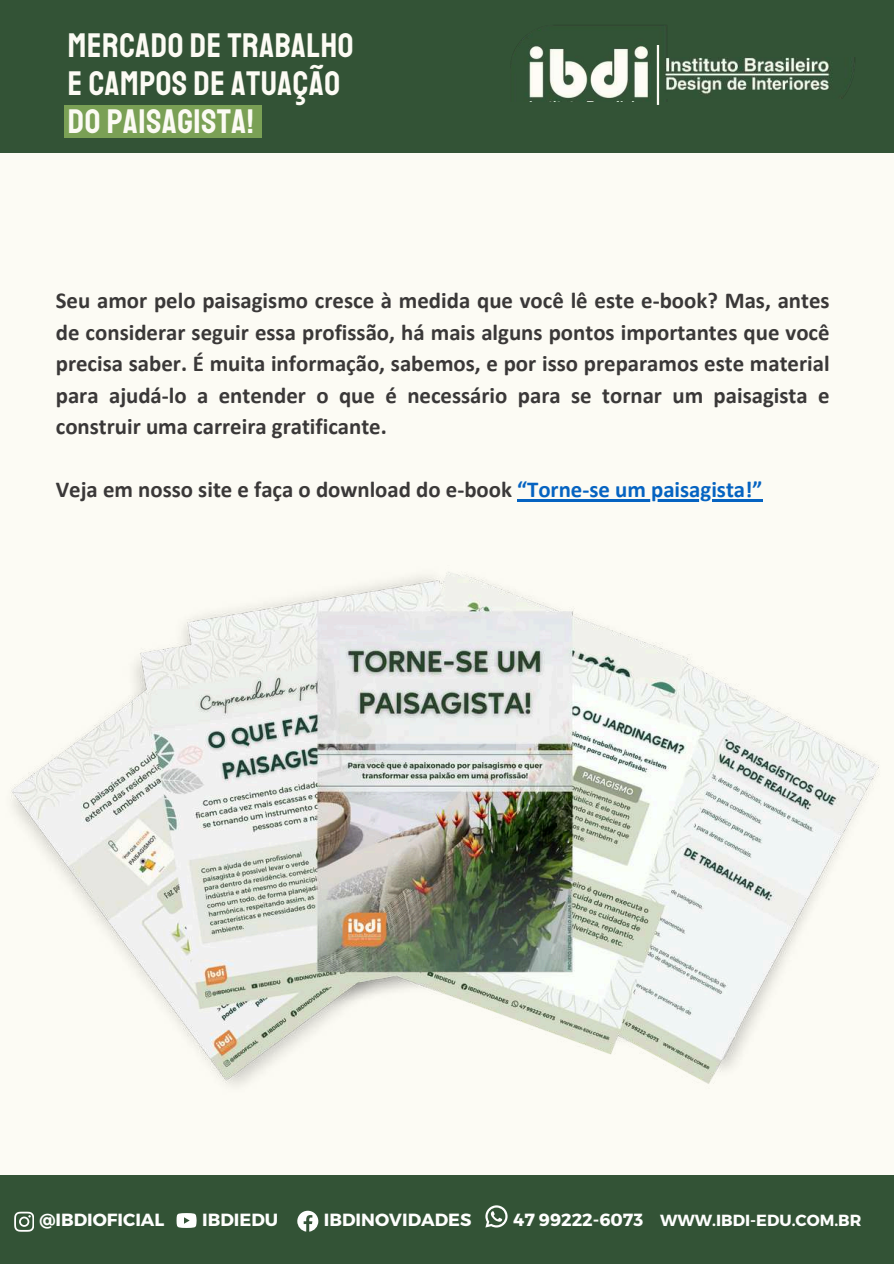
<style>
.page{position:relative;width:894px;height:1264px;background:#fff}
.page>*{position:absolute;margin:0;border:0;box-sizing:border-box;transform-origin:0 0}
.t1{font:34.5px/38px "Staatliches";letter-spacing:.02em;color:#fcfbf4}
.t2{font:700 22.8px/31.5px "Calibri";color:#3a3838;text-align:justify}
.t3{font:700 17.55px "Montserrat";color:#fefefd}
.t4{font:700 16.05px "Montserrat";color:#fefefd}
.s1{color:#0563c1}
.s2{font-size:17.55px}
</style>
<div class="page">
<div style="left:0;top:0;width:893px;height:1263px;background:#fcfbf4"></div>
<div style="left:0;top:0;width:893px;height:153px;background:#335336"></div>
<img style="left:514px;top:25px;width:155px;height:76px">
<img style="left:659px;top:58px;width:196px;height:40px">
<hr style="left:656px;top:45px;width:3px;height:60px;background:#fcfbf4">
<div style="left:64px;top:105px;width:197px;height:33px;background:#7aa055"></div>
<img style="left:11px;top:572px;width:868px;height:513px">
<hr style="left:517px;top:499px;width:245px;height:2px;background:#0563c1">
<div style="left:0;top:1175px;width:893px;height:88px;background:#335336"></div>
<svg style="left:176px;top:1213px;width:20px;height:14px"></svg>
<svg style="left:297px;top:1210px;width:21px;height:21px"></svg>
<svg style="left:485px;top:1205px;width:22px;height:22px"></svg>
<svg style="left:14px;top:1211px;width:20px;height:20px"></svg>
<h1 class="t1" style="left:68px;top:27px;width:287px">MERCADO DE TRABALHO<br>E CAMPOS DE ATUAÇÃO<br>DO PAISAGISTA!</h1>
<p class="t2" style="left:56px;top:286px;width:775px">Seu amor pelo paisagismo cresce à medida que você lê este e-book? Mas, antes de considerar seguir essa profissão, há mais alguns pontos importantes que você precisa saber. É muita informação, sabemos, e por isso preparamos este material para ajudá-lo a entender o que é necessário para se tornar um paisagista e construir uma carreira gratificante.</p>
<p class="t2" style="left:56px;top:475px;width:708px">Veja em nosso site e faça o download do e-book <span class="s1">“Torne-se um paisagista!”</span></p>
<p class="t3" style="left:39px;top:1208px;width:126px">@IBDIOFICIAL</p>
<p class="t3" style="left:202px;top:1208px;width:77px">IBDIEDU</p>
<p class="t3" style="left:324px;top:1208px;width:149px">IBDINOVIDADES</p>
<p class="t4" style="left:513px;top:1209px;width:349px"><span class="s2">47 99222-6073</span> WWW.IBDI-EDU.COM.BR</p>
</div>
